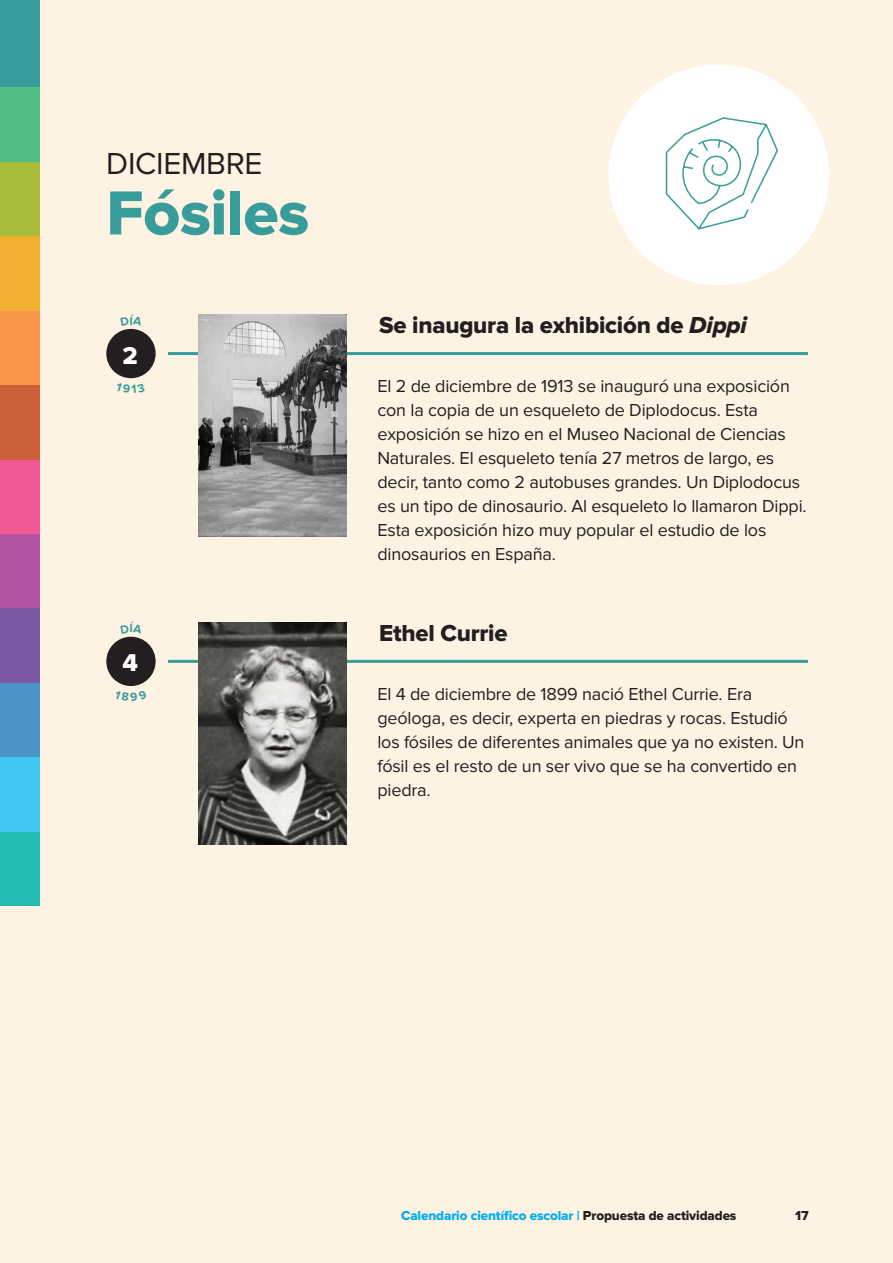
<style>
.page{position:relative;width:893px;height:1263px;background:#fef2e3}
.page>*{position:absolute;margin:0;border:0;box-sizing:border-box;transform-origin:0 0}
.t1{font:64.5px "Proxima Nova Extrabld";letter-spacing:-.01em;color:#389d9a}
.t2{font:31.5px "Proxima Nova";letter-spacing:-.01em;color:#231f20}
.t3{font:25.2px "Proxima Nova Extrabld";color:#fff}
.t4{font:24px "Proxima Nova Extrabld";letter-spacing:-.01em;color:#231f20}
.t5{font:18px/24px "Proxima Nova";letter-spacing:-.01em;color:#231f20}
.t6{font:13.5px "Proxima Nova Extrabld";letter-spacing:-.01em;color:#00aeef}
.t7{font:13.5px "Proxima Nova Extrabld";color:#231f20}
.s1{font-family:"Proxima Nova Extrabld It"}
.s2{color:#231f20}
</style>
<div class="page">
<div style="left:0;top:831px;width:40px;height:75px;background:#22bcb5"></div>
<div style="left:0;top:757px;width:40px;height:74px;background:#40c7f4"></div>
<div style="left:0;top:682px;width:40px;height:75px;background:#4a94c7"></div>
<div style="left:0;top:608px;width:40px;height:74px;background:#7b5aa5"></div>
<div style="left:0;top:534px;width:40px;height:74px;background:#b254a1"></div>
<div style="left:0;top:459px;width:40px;height:75px;background:#f05893"></div>
<div style="left:0;top:385px;width:40px;height:74px;background:#cb6138"></div>
<div style="left:0;top:310px;width:40px;height:75px;background:#f79447"></div>
<div style="left:0;top:236px;width:40px;height:74px;background:#f1b02f"></div>
<div style="left:0;top:162px;width:40px;height:74px;background:#a7bd39"></div>
<div style="left:0;top:87px;width:40px;height:75px;background:#51bd83"></div>
<div style="left:0;top:0;width:40px;height:87px;background:#389d9a"></div>
<hr style="left:168px;top:352px;width:640px;height:3px;background:#389d9a">
<hr style="left:168px;top:660px;width:640px;height:3px;background:#389d9a">
<img style="left:198px;top:622px;width:149px;height:223px">
<div style="left:106px;top:329px;width:50px;height:49px;background:#231f20;border-radius:50%"></div>
<div style="left:106px;top:637px;width:50px;height:49px;background:#231f20;border-radius:50%"></div>
<img style="left:198px;top:314px;width:149px;height:223px">
<div style="left:608px;top:64px;width:221px;height:221px;background:#fff;border-radius:50%"></div>
<svg style="left:665px;top:117px;width:113px;height:113px"></svg>
<h2 class="t2" style="left:106px;top:145px;width:158px">DICIEMBRE</h2>
<h1 class="t1" style="left:106px;top:176px;width:204px">Fósiles</h1>
<h3 class="t3" style="left:123px;top:341px;width:17px">2</h3>
<h3 class="t3" style="left:123px;top:648px;width:17px">4</h3>
<h3 class="t4" style="left:379px;top:311px;width:369px">Se inaugura la exhibición de <span class="s1">Dippi</span></h3>
<p class="t5" style="left:377px;top:374px;width:431px">El 2 de diciembre de 1913 se inauguró una exposición con la copia de un esqueleto de Diplodocus. Esta exposición se hizo en el Museo Nacional de Ciencias Naturales. El esqueleto tenía 27 metros de largo, es decir, tanto como 2 autobuses grandes. Un Diplodocus es un tipo de dinosaurio. Al esqueleto lo llamaron Dippi.<br>Esta exposición hizo muy popular el estudio de los dinosaurios en España.</p>
<h3 class="t4" style="left:379px;top:619px;width:130px">Ethel Currie</h3>
<p class="t5" style="left:377px;top:682px;width:429px">El 4 de diciembre de 1899 nació Ethel Currie. Era geóloga, es decir, experta en piedras y rocas. Estudió los fósiles de diferentes animales que ya no existen. Un fósil es el resto de un ser vivo que se ha convertido en piedra.</p>
<p class="t6" style="left:401px;top:1207px;width:337px">Calendario científico escolar | <span class="s2">Propuesta de actividades</span></p>
<p class="t7" style="left:795px;top:1207px;width:15px">17</p>
</div>
